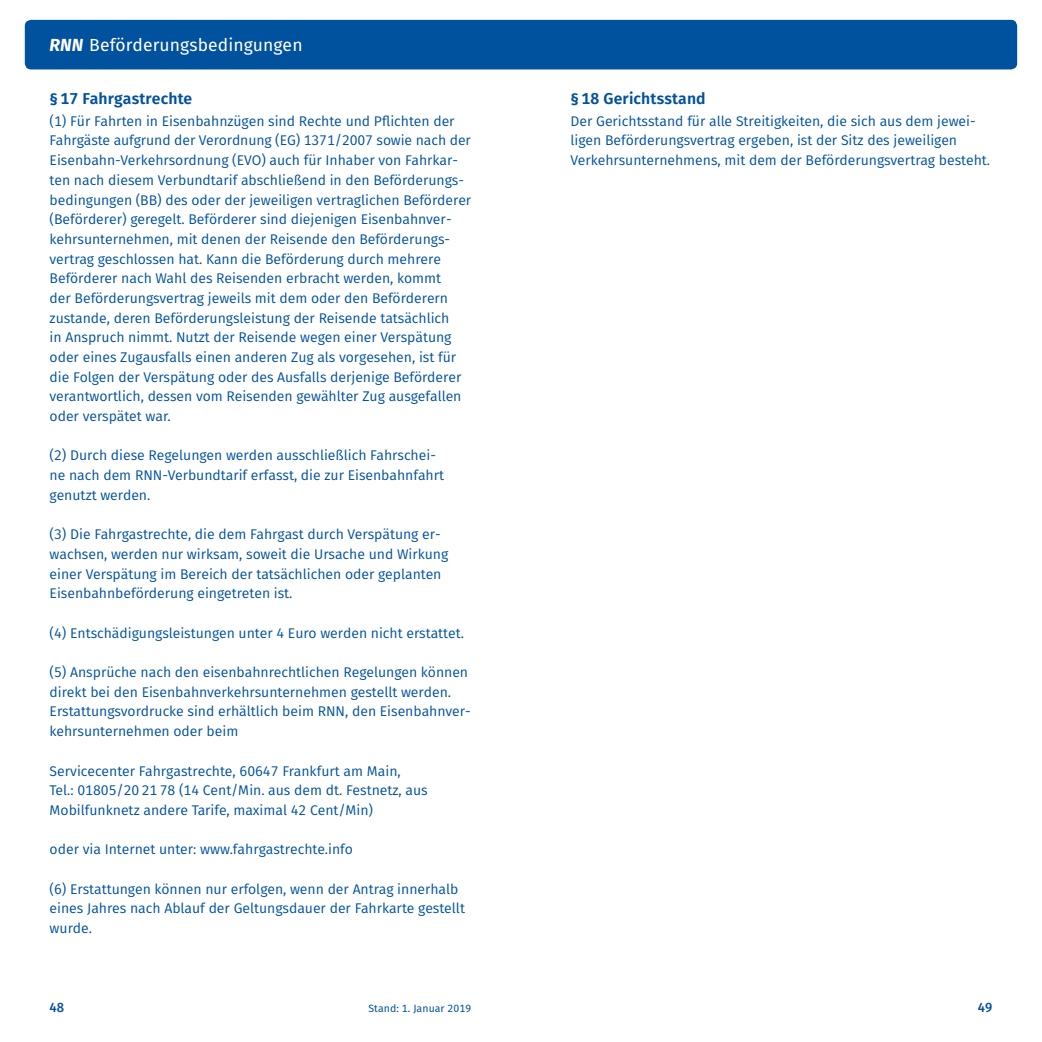
<style>
.page{position:relative;width:1042px;height:1042px;background:#fff}
.page>*{position:absolute;margin:0;border:0;box-sizing:border-box;transform-origin:0 0}
.t1{font:17.5px "Fira Sans";letter-spacing:.005em;color:#fff}
.t2{font:600 15.75px "Fira Sans";letter-spacing:.01em;color:#00519e}
.t3{font:14px/19.6px "Fira Sans";color:#00519e}
.t4{font:500 13.12px "Fira Sans";color:#00519e}
.t5{font:10.5px "Fira Sans";letter-spacing:.005em;color:#00519e}
.s1{font-weight:700;font-style:italic}
</style>
<div class="page">
<div style="left:25px;top:20px;width:992px;height:49px;background:#00519e;border-radius:6px"></div>
<p class="t1" style="left:50px;top:31px;width:254px"><span class="s1">RNN</span> Beförderungsbedingungen</p>
<p class="t2" style="left:50px;top:86px;width:144px">§ 17 Fahrgastrechte</p>
<p class="t3" style="left:50px;top:111px;width:423px">(1) Für Fahrten in Eisenbahnzügen sind Rechte und Pflichten der Fahrgäste aufgrund der Verordnung (EG) 1371/2007 sowie nach der Eisenbahn-Verkehrsordnung (EVO) auch für Inhaber von Fahrkar&shy;ten nach diesem Verbundtarif abschließend in den Beförderungs&shy;bedingungen (BB) des oder der jeweiligen vertraglichen Beförderer (Beförderer) geregelt. Beförderer sind diejenigen Eisenbahnver&shy;kehrsunternehmen, mit denen der Reisende den Beförderungs&shy;vertrag geschlossen hat. Kann die Beförderung durch mehrere Beförderer nach Wahl des Reisenden erbracht werden, kommt<br>der Beförderungsvertrag jeweils mit dem oder den Beförderern zustande, deren Beförderungsleistung der Reisende tatsächlich<br>in Anspruch nimmt. Nutzt der Reisende wegen einer Verspätung oder eines Zugausfalls einen anderen Zug als vorgesehen, ist für die Folgen der Verspätung oder des Ausfalls derjenige Beförderer verantwortlich, dessen vom Reisenden gewählter Zug ausgefallen oder verspätet war.</p>
<p class="t3" style="left:50px;top:445px;width:396px">(2) Durch diese Regelungen werden ausschließlich Fahrschei&shy;ne nach dem RNN-Verbundtarif erfasst, die zur Eisenbahnfahrt genutzt werden.</p>
<p class="t3" style="left:50px;top:524px;width:400px">(3) Die Fahrgastrechte, die dem Fahrgast durch Verspätung er&shy;wachsen, werden nur wirksam, soweit die Ursache und Wirkung einer Verspätung im Bereich der tatsächlichen oder geplanten Eisenbahnbeförderung eingetreten ist.</p>
<p class="t3" style="left:50px;top:623px;width:416px">(4) Entschädigungsleistungen unter 4 Euro werden nicht erstattet.</p>
<p class="t3" style="left:50px;top:662px;width:423px">(5) Ansprüche nach den eisenbahnrechtlichen Regelungen können direkt bei den Eisenbahnverkehrsunternehmen gestellt werden.<br>Erstattungsvordrucke sind erhältlich beim RNN, den Eisenbahnver&shy;kehrsunternehmen oder beim</p>
<p class="t3" style="left:50px;top:760px;width:380px">Servicecenter Fahrgastrechte, 60647 Frankfurt am Main,<br>Tel.: 01805/20 21 78 (14 Cent/Min. aus dem dt. Festnetz, aus<br>Mobilfunknetz andere Tarife, maximal 42 Cent/Min)</p>
<p class="t3" style="left:50px;top:839px;width:305px">oder via Internet unter: www.fahrgastrechte.info</p>
<p class="t3" style="left:50px;top:878px;width:417px">(6) Erstattungen können nur erfolgen, wenn der Antrag innerhalb eines Jahres nach Ablauf der Geltungsdauer der Fahrkarte gestellt wurde.</p>
<p class="t2" style="left:570px;top:86px;width:137px">§ 18 Gerichtsstand</p>
<p class="t3" style="left:570px;top:111px;width:421px">Der Gerichtsstand für alle Streitigkeiten, die sich aus dem jewei&shy;ligen Beförderungsvertrag ergeben, ist der Sitz des jeweiligen<br>Verkehrsunternehmens, mit dem der Beförderungsvertrag besteht.</p>
<p class="t4" style="left:50px;top:996px;width:16px">48</p>
<p class="t5" style="left:368px;top:1000px;width:104px">Stand: 1. Januar 2019</p>
<p class="t4" style="left:977px;top:996px;width:16px">49</p>
</div>
